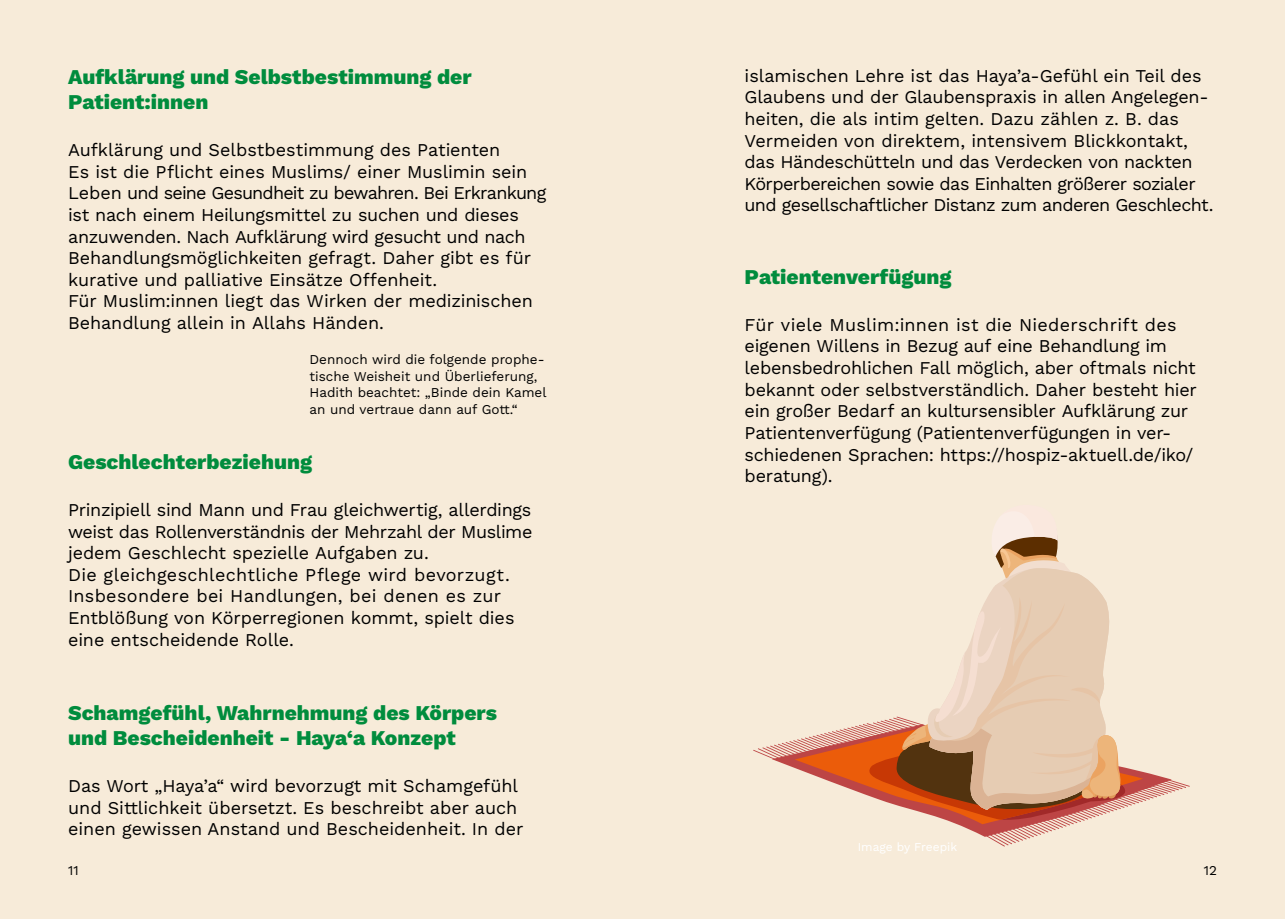
<style>
.page{position:relative;width:1285px;height:919px;background:#fff}
.page>*{position:absolute;margin:0;border:0;box-sizing:border-box;transform-origin:0 0}
.t1{font:800 21px/25.2px "Work Sans";color:#008c3d}
.t2{font:18px/21.6px "Work Sans";letter-spacing:-.01em;color:#000}
.t3{font:13.5px/16.5px "Work Sans";color:#000}
.t4{font:12px "Work Sans";color:#fff}
</style>
<div class="page">
<div style="left:0;top:0;width:1284px;height:918px;background:#f7ebd9"></div>
<svg style="left:753px;top:511px;width:436px;height:335px"></svg>
<p class="t1" style="left:68px;top:63px;width:405px">Aufklärung und Selbstbestimmung der<br>Patient:innen</p>
<p class="t2" style="left:68px;top:138px;width:479px">Aufklärung und Selbstbestimmung des Patienten<br>Es ist die Pflicht eines Muslims/ einer Muslimin sein Leben und seine Gesundheit zu bewahren. Bei Erkrankung ist nach einem Heilungsmittel zu suchen und dieses anzuwenden. Nach Aufklärung wird gesucht und nach Behandlungsmöglichkeiten gefragt. Daher gibt es für kurative und palliative Einsätze Offenheit.<br>Für Muslim:innen liegt das Wirken der medizinischen Behandlung allein in Allahs Händen.</p>
<p class="t3" style="left:309px;top:350px;width:238px">Dennoch wird die folgende prophe&shy;tische Weisheit und Überlieferung, Hadith beachtet: „Binde dein Kamel an und vertraue dann auf Gott.“</p>
<p class="t1" style="left:68px;top:448px;width:245px">Geschlechterbeziehung</p>
<p class="t2" style="left:68px;top:498px;width:466px">Prinzipiell sind Mann und Frau gleichwertig, allerdings weist das Rollenverständnis der Mehrzahl der Muslime jedem Geschlecht spezielle Aufgaben zu.<br>Die gleichgeschlechtliche Pflege wird bevorzugt.<br>Insbesondere bei Handlungen, bei denen es zur Entblößung von Körperregionen kommt, spielt dies eine entscheidende Rolle.</p>
<p class="t1" style="left:68px;top:699px;width:430px">Schamgefühl, Wahrnehmung des Körpers und Bescheidenheit - Haya‘a Konzept</p>
<p class="t2" style="left:68px;top:774px;width:457px">Das Wort „Haya’a“ wird bevorzugt mit Schamgefühl und Sittlichkeit übersetzt. Es beschreibt aber auch einen gewissen Anstand und Bescheidenheit. In der</p>
<p class="t3" style="left:68px;top:861px;width:12px">11</p>
<p class="t2" style="left:744px;top:64px;width:470px">islamischen Lehre ist das Haya’a-Gefühl ein Teil des Glaubens und der Glaubenspraxis in allen Angelegen&shy;heiten, die als intim gelten. Dazu zählen z. B. das Vermeiden von direktem, intensivem Blickkontakt, das Händeschütteln und das Verdecken von nackten Körperbereichen sowie das Einhalten größerer sozialer und gesellschaftlicher Distanz zum anderen Geschlecht.</p>
<p class="t1" style="left:744px;top:263px;width:208px">Patientenverfügung</p>
<p class="t2" style="left:744px;top:313px;width:453px">Für viele Muslim:innen ist die Niederschrift des eigenen Willens in Bezug auf eine Behandlung im lebensbedrohlichen Fall möglich, aber oftmals nicht bekannt oder selbstverständlich. Daher besteht hier ein großer Bedarf an kultursensibler Aufklärung zur Patientenverfügung (Patientenverfügungen in ver&shy;schiedenen Sprachen: https://hospiz-aktuell.de/iko/ beratung).</p>
<p class="t4" style="left:857px;top:837px;width:101px">Image by Freepik</p>
<p class="t3" style="left:1203px;top:861px;width:15px">12</p>
</div>
